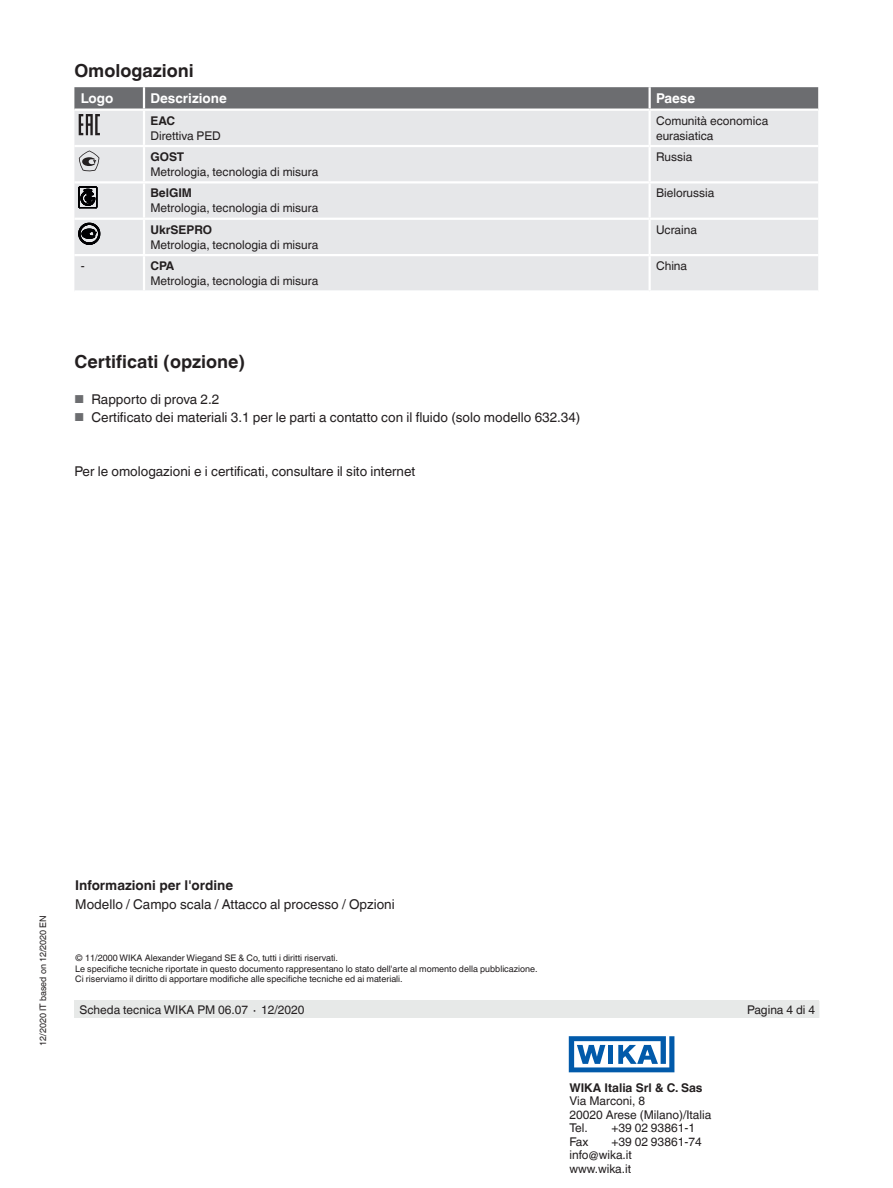
<style>
.page{position:relative;width:893px;height:1188px;background:#fff}
.page>*{position:absolute;margin:0;border:0;box-sizing:border-box;transform-origin:0 0}
.t1{font:700 18px "Helvetica World";color:#231f20}
.t2{font:13.5px "Helvetica World";color:#231f20}
.t3{font:700 13.5px "Helvetica World";color:#231f20}
.t4{font:700 13.5px "Helvetica World";color:#fff}
.t5{font:12px/13.5px "Helvetica World";color:#231f20}
.t6{font:700 12px "Helvetica World";color:#231f20}
.t7{font:9px/10.5px "Helvetica World";color:#231f20}
.s1{font-size:11.55px;color:#6c6d70}
</style>
<div class="page">
<div style="left:74px;top:1000px;width:745px;height:18px;background:#e7e9e8"></div>
<svg style="left:569px;top:1036px;width:105px;height:36px"></svg>
<div style="left:74px;top:135px;width:744px;height:155px;background:#e6e7e9"></div>
<hr style="left:144px;top:145px;width:506px;height:2px;background:#fff">
<hr style="left:144px;top:254px;width:506px;height:2px;background:#fff">
<hr style="left:143px;top:184px;width:2px;height:34px;background:#fff">
<hr style="left:648px;top:184px;width:3px;height:34px;background:#fff">
<hr style="left:143px;top:256px;width:2px;height:34px;background:#fff">
<hr style="left:648px;top:256px;width:3px;height:34px;background:#fff">
<hr style="left:144px;top:218px;width:506px;height:2px;background:#fff">
<hr style="left:143px;top:220px;width:2px;height:34px;background:#fff">
<hr style="left:650px;top:218px;width:168px;height:2px;background:#fff">
<hr style="left:648px;top:220px;width:3px;height:34px;background:#fff">
<hr style="left:74px;top:218px;width:70px;height:2px;background:#fff">
<hr style="left:74px;top:181px;width:70px;height:3px;background:#fff">
<hr style="left:144px;top:181px;width:506px;height:3px;background:#fff">
<hr style="left:650px;top:181px;width:168px;height:3px;background:#fff">
<hr style="left:74px;top:254px;width:70px;height:2px;background:#fff">
<hr style="left:650px;top:254px;width:168px;height:2px;background:#fff">
<hr style="left:650px;top:145px;width:168px;height:2px;background:#fff">
<hr style="left:74px;top:145px;width:70px;height:2px;background:#fff">
<hr style="left:648px;top:111px;width:3px;height:34px;background:#fff">
<hr style="left:648px;top:147px;width:3px;height:34px;background:#fff">
<hr style="left:143px;top:111px;width:2px;height:34px;background:#fff">
<hr style="left:143px;top:147px;width:2px;height:34px;background:#fff">
<svg style="left:74px;top:87px;width:744px;height:48px;background:#b0b1b4"></svg>
<svg style="left:79px;top:151px;width:20px;height:21px"></svg>
<svg style="left:79px;top:187px;width:18px;height:21px"></svg>
<svg style="left:79px;top:223px;width:21px;height:21px"></svg>
<h1 class="t1" style="left:74px;top:60px;width:121px">Omologazioni</h1>
<p class="t4" style="left:81px;top:91px;width:34px">Logo</p>
<p class="t4" style="left:150px;top:91px;width:78px">Descrizione</p>
<p class="t4" style="left:656px;top:91px;width:41px">Paese</p>
<p class="t6" style="left:150px;top:113px;width:26px">EAC</p>
<p class="t5" style="left:150px;top:129px;width:72px">Direttiva PED</p>
<p class="t5" style="left:656px;top:113px;width:114px;line-height:15px">Comunità economica eurasiatica</p>
<p class="t6" style="left:150px;top:150px;width:35px">GOST</p>
<p class="t5" style="left:150px;top:165px;width:169px">Metrologia, tecnologia di misura</p>
<p class="t6" style="left:150px;top:186px;width:43px">BelGIM</p>
<p class="t5" style="left:150px;top:201px;width:169px">Metrologia, tecnologia di misura</p>
<p class="t6" style="left:150px;top:223px;width:63px">UkrSEPRO</p>
<p class="t5" style="left:150px;top:238px;width:169px">Metrologia, tecnologia di misura</p>
<p class="t5" style="left:81px;top:259px;width:5px">-</p>
<p class="t6" style="left:150px;top:259px;width:25px">CPA</p>
<p class="t5" style="left:150px;top:274px;width:169px">Metrologia, tecnologia di misura</p>
<h1 class="t1" style="left:74px;top:351px;width:172px">Certificati (opzione)</h1>
<p class="t2" style="left:74px;top:391px;width:146px"><span class="s1">■</span> Rapporto di prova 2.2</p>
<p class="t2" style="left:74px;top:409px;width:508px"><span class="s1">■</span> Certificato dei materiali 3.1 per le parti a contatto con il fluido (solo modello 632.34)</p>
<p class="t2" style="left:74px;top:463px;width:342px">Per le omologazioni e i certificati, consultare il sito internet</p>
<p class="t5" style="left:656px;top:150px;width:38px">Russia</p>
<p class="t5" style="left:656px;top:186px;width:60px">Bielorussia</p>
<p class="t5" style="left:656px;top:223px;width:42px">Ucraina</p>
<p class="t5" style="left:656px;top:259px;width:33px">China</p>
<p class="t7" style="left:38px;top:1046px;width:132px;rotate:-90deg">12/2020 IT based on 12/2020 EN</p>
<p class="t3" style="left:75px;top:877px;width:159px">Informazioni per l'ordine</p>
<p class="t2" style="left:75px;top:896px;width:321px">Modello / Campo scala / Attacco al processo / Opzioni</p>
<p class="t7" style="left:75px;top:953px;width:464px">© 11/2000 WIKA Alexander Wiegand SE &amp; Co, tutti i diritti riservati.<br>Le specifiche tecniche riportate in questo documento rappresentano lo stato dell'arte al momento della pubblicazione.<br>Ci riserviamo il diritto di apportare modifiche alle specifiche tecniche ed ai materiali.</p>
<p class="t5" style="left:80px;top:1003px;width:226px">Scheda tecnica WIKA PM 06.07 ∙ 12/2020</p>
<p class="t5" style="left:747px;top:1003px;width:70px">Pagina 4 di 4</p>
<p class="t6" style="left:569px;top:1080px;width:135px">WIKA Italia Srl &amp; C. Sas</p>
<p class="t5" style="left:569px;top:1094px;width:143px">Via Marconi, 8<br>20020 Arese (Milano)/Italia<br>Tel.</p>
<p class="t5" style="left:611px;top:1121px;width:85px">+39 02 93861-1</p>
<p class="t5" style="left:569px;top:1135px;width:21px">Fax</p>
<p class="t5" style="left:569px;top:1135px;width:134px;text-indent:42px">+39 02 93861-74 info@wika.it<br>www.wika.it</p>
</div>
